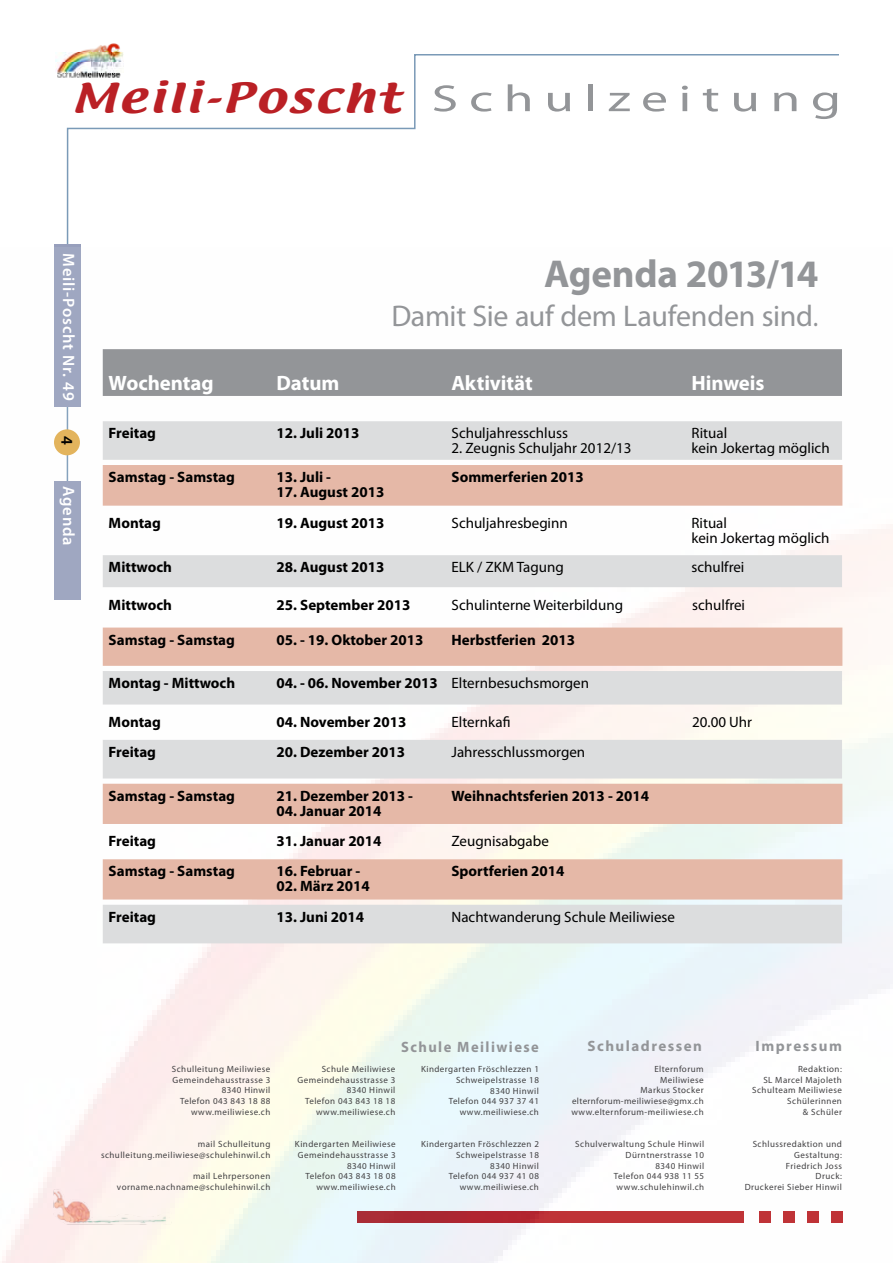
<style>
.page{position:relative;width:893px;height:1263px;background:#fff}
.page>*{position:absolute;margin:0;border:0;box-sizing:border-box;transform-origin:0 0}
.t1{font:700 39px "Myriad Pro";letter-spacing:-.01em;color:#939598}
.t2{font:36.15px "Textile";letter-spacing:.05em;color:#ba2025;scale:1.31 1}
.t3{font:30px "Myriad Pro";letter-spacing:-.01em;color:#939598}
.t4{font:700 20.85px "Myriad Pro";letter-spacing:-.005em;color:#fff}
.t5{font:600 16.5px "Myriad Pro";letter-spacing:.05em;color:#fff}
.t6{font:600 16.5px "Myriad Pro";color:#000}
.t7{font:700 15px "Myriad Pro";color:#000}
.t8{font:15px/15px "Myriad Pro";color:#000}
.t9{font:700 15px "Myriad Pro";letter-spacing:.1em;color:#939598}
.t10{font:9px/10.8px "Myriad Pro";letter-spacing:.05em;color:#414042;text-align:right}
.s1{font-family:"Myriad Pro";font-size:37.8px;color:#939598}
.s2{font-stretch:condensed}
.s3{font-weight:400}
</style>
<div class="page">
<svg style="left:66px;top:54px;width:773px;height:190px"></svg>
<div style="left:54px;top:244px;width:27px;height:162px;background:#9fa7c1"></div>
<img style="left:55px;top:43px;width:68px;height:36px">
<img style="left:2px;top:349px;width:891px;height:914px">
<div style="left:103px;top:349px;width:739px;height:47px;background:#939598"></div>
<svg style="left:103px;top:421px;width:739px;height:85px;background:#e2cdc5"></svg>
<div style="left:103px;top:555px;width:739px;height:32px;background:#dcddde"></div>
<svg style="left:103px;top:627px;width:739px;height:77px;background:#e3ccc4"></svg>
<div style="left:103px;top:740px;width:739px;height:38px;background:#dcddde"></div>
<div style="left:103px;top:784px;width:739px;height:40px;background:#e5b8a7"></div>
<div style="left:103px;top:859px;width:739px;height:40px;background:#e5b8a7"></div>
<div style="left:103px;top:905px;width:739px;height:38px;background:#dcddde"></div>
<h2 class="t2" style="left:71px;top:73px;width:589px">Meili-Poscht <span class="s1">Schulzeitung</span></h2>
<h3 class="t5" style="left:79px;top:253px;width:149px;rotate:90deg">Meili-Poscht Nr. 49</h3>
<h3 class="t6" style="left:78px;top:436px;width:10px;rotate:90deg">4</h3>
<h3 class="t5" style="left:79px;top:486px;width:61px;rotate:90deg">Agenda</h3>
<h1 class="t1" style="left:544px;top:248px;width:276px">Agenda 2013/14</h1>
<h3 class="t3" style="left:391px;top:297px;width:429px">Damit Sie auf dem Laufenden sind<span class="s2">.</span></h3>
<h3 class="t4" style="left:109px;top:369px;width:107px">Wochentag</h3>
<h3 class="t4" style="left:277px;top:369px;width:64px">Datum</h3>
<h3 class="t4" style="left:451px;top:369px;width:83px">Aktivität</h3>
<h3 class="t4" style="left:692px;top:369px;width:74px">Hinweis</h3>
<h3 class="t7" style="left:109px;top:423px;width:49px">Freitag</h3>
<h3 class="t7" style="left:277px;top:423px;width:85px">12. Juli 2013</h3>
<h3 class="t8" style="left:451px;top:426px;width:118px">Schuljahresschluss</h3>
<h3 class="t8" style="left:451px;top:441px;width:182px">2. Zeugnis Schuljahr 2012/13</h3>
<h3 class="t8" style="left:691px;top:426px;width:140px">Ritual<br>kein Jokertag möglich</h3>
<h3 class="t7" style="left:109px;top:467px;width:128px">Samstag - Samstag</h3>
<h3 class="t7" style="left:277px;top:467px;width:56px">13. Juli -</h3>
<h3 class="t7" style="left:277px;top:482px;width:109px">17. August 2013</h3>
<h3 class="t7" style="left:451px;top:467px;width:134px">Sommerferien 2013</h3>
<h3 class="t7" style="left:109px;top:513px;width:54px">Montag</h3>
<h3 class="t7" style="left:277px;top:513px;width:109px">19. August 2013</h3>
<h3 class="t8" style="left:451px;top:515px;width:118px">Schuljahresbeginn</h3>
<h3 class="t8" style="left:691px;top:515px;width:140px">Ritual<br>kein Jokertag möglich</h3>
<h3 class="t7" style="left:109px;top:557px;width:65px">Mittwoch</h3>
<h3 class="t7" style="left:277px;top:557px;width:109px">28. August 2013</h3>
<h3 class="t8" style="left:451px;top:559px;width:114px">ELK / ZKM Tagung</h3>
<h3 class="t8" style="left:691px;top:559px;width:54px">schulfrei</h3>
<h3 class="t7" style="left:109px;top:595px;width:65px">Mittwoch</h3>
<h3 class="t7" style="left:277px;top:595px;width:135px">25. September 2013</h3>
<h3 class="t8" style="left:451px;top:597px;width:173px">Schulinterne Weiterbildung</h3>
<h3 class="t8" style="left:692px;top:597px;width:54px">schulfrei</h3>
<h3 class="t7" style="left:109px;top:630px;width:128px">Samstag - Samstag</h3>
<h3 class="t7" style="left:277px;top:630px;width:148px">05. - 19. Oktober 2013</h3>
<h3 class="t7" style="left:451px;top:630px;width:125px">Herbstferien 2013</h3>
<h3 class="t7" style="left:109px;top:673px;width:128px">Montag - Mittwoch</h3>
<h3 class="t7" style="left:277px;top:673px;width:314px">04. - 06. November 2013 <span class="s3">Elternbesuchsmorgen</span></h3>
<h3 class="t7" style="left:109px;top:712px;width:54px">Montag</h3>
<h3 class="t7" style="left:277px;top:712px;width:131px">04. November 2013</h3>
<h3 class="t8" style="left:451px;top:714px;width:60px">Elternkafi</h3>
<h3 class="t8" style="left:692px;top:714px;width:61px">20.00 Uhr</h3>
<h3 class="t7" style="left:109px;top:742px;width:49px">Freitag</h3>
<h3 class="t7" style="left:277px;top:742px;width:130px">20. Dezember 2013</h3>
<h3 class="t8" style="left:451px;top:744px;width:135px">Jahresschlussmorgen</h3>
<h3 class="t7" style="left:109px;top:786px;width:128px">Samstag - Samstag</h3>
<h3 class="t7" style="left:277px;top:786px;width:138px">21. Dezember 2013 -</h3>
<h3 class="t7" style="left:277px;top:801px;width:107px">04. Januar 2014</h3>
<h3 class="t7" style="left:451px;top:786px;width:199px">Weihnachtsferien 2013 - 2014</h3>
<h3 class="t7" style="left:109px;top:831px;width:49px">Freitag</h3>
<h3 class="t7" style="left:277px;top:831px;width:107px">31. Januar 2014</h3>
<h3 class="t8" style="left:451px;top:833px;width:99px">Zeugnisabgabe</h3>
<h3 class="t7" style="left:109px;top:861px;width:128px">Samstag - Samstag</h3>
<h3 class="t7" style="left:277px;top:861px;width:85px">16. Februar -</h3>
<h3 class="t7" style="left:277px;top:876px;width:95px">02. März 2014</h3>
<h3 class="t7" style="left:451px;top:861px;width:115px">Sportferien 2014</h3>
<h3 class="t7" style="left:109px;top:907px;width:49px">Freitag</h3>
<h3 class="t7" style="left:277px;top:907px;width:89px">13. Juni 2014</h3>
<h3 class="t8" style="left:451px;top:909px;width:225px">Nachtwanderung Schule Meiliwiese</h3>
<p class="t10" style="left:172px;top:1063px;width:100px">Schulleitung Meiliwiese<br>Gemeindehausstrasse 3<br>8340 Hinwil<br>Telefon 043 843 18 88 www.meiliwiese.ch</p>
<p class="t10" style="left:101px;top:1138px;width:171px">mail Schulleitung schulleitung.meiliwiese@schulehinwil.ch</p>
<p class="t10" style="left:117px;top:1171px;width:155px">mail Lehrpersonen vorname.nachname@schulehinwil.ch</p>
<h3 class="t9" style="left:401px;top:1037px;width:139px">Schule Meiliwiese</h3>
<p class="t10" style="left:297px;top:1063px;width:99px">Schule Meiliwiese<br>Gemeindehausstrasse 3<br>8340 Hinwil<br>Telefon 043 843 18 18 www.meiliwiese.ch</p>
<p class="t10" style="left:295px;top:1138px;width:102px">Kindergarten Meiliwiese<br>Gemeindehausstrasse 3<br>8340 Hinwil<br>Telefon 043 843 18 08 www.meiliwiese.ch</p>
<p class="t10" style="left:421px;top:1063px;width:119px">Kindergarten Fröschlezzen 1<br>Schweipelstrasse 18<br>8340 Hinwil<br>Telefon 044 937 37 41 www.meiliwiese.ch</p>
<p class="t10" style="left:421px;top:1138px;width:119px">Kindergarten Fröschlezzen 2<br>Schweipelstrasse 18<br>8340 Hinwil<br>Telefon 044 937 41 08 www.meiliwiese.ch</p>
<h3 class="t9" style="left:587px;top:1036px;width:116px">Schuladressen</h3>
<h3 class="t9" style="left:756px;top:1036px;width:88px">Impressum</h3>
<p class="t10" style="left:571px;top:1063px;width:134px">Elternforum<br>Meiliwiese<br>Markus Stocker elternforum-meiliwiese@gmx.ch www.elternforum-meiliwiese.ch</p>
<p class="t10" style="left:752px;top:1063px;width:91px">Redaktion:<br>SL Marcel Majoleth<br>Schulteam Meiliwiese<br>Schülerinnen<br>&amp; Schüler</p>
<p class="t10" style="left:575px;top:1138px;width:130px">Schulverwaltung Schule Hinwil<br>Dürntnerstrasse 10<br>8340 Hinwil<br>Telefon 044 938 11 55 www.schulehinwil.ch</p>
<p class="t10" style="left:745px;top:1138px;width:99px">Schlussredaktion und<br>Gestaltung:<br>Friedrich Joss<br>Druck:<br>Druckerei Sieber Hinwil</p>
</div>
